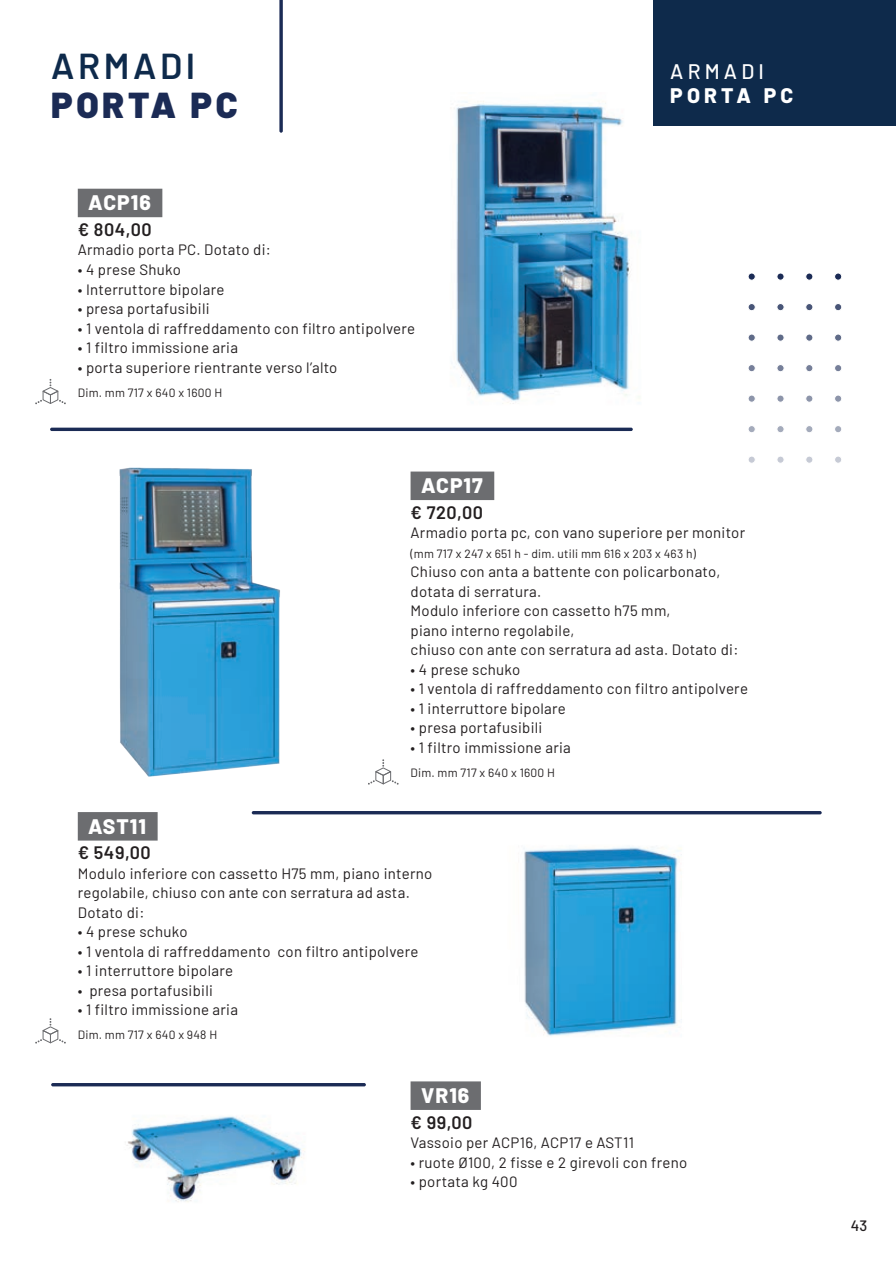
<style>
.page{position:relative;width:896px;height:1261px;background:#fff}
.page>*{position:absolute;margin:0;border:0;box-sizing:border-box;transform-origin:0 0}
.t1{font:900 36px "Barlow";letter-spacing:.1em;color:#1b2b55}
.t2{font:600 36px "Barlow";letter-spacing:.1em;color:#0e2a4b}
.t3{font:800 21px "Barlow";letter-spacing:.05em;color:#fff}
.t4{font:500 21px "Barlow";letter-spacing:.2em;color:#fff}
.t5{font:600 18px "Barlow";letter-spacing:.03em;color:#231f20}
.t6{font:15px/19.5px "Barlow";letter-spacing:.02em;color:#231f20}
.t7{font:500 15px "Barlow";color:#231f20}
.t8{font:12px "Barlow";letter-spacing:.02em;color:#231f20}
</style>
<div class="page">
<div style="left:78px;top:189px;width:84px;height:28px;background:#6c6d70"></div>
<svg style="left:35px;top:379px;width:31px;height:25px"></svg>
<div style="left:410px;top:471px;width:84px;height:29px;background:#6c6d70"></div>
<svg style="left:368px;top:759px;width:30px;height:26px"></svg>
<div style="left:78px;top:812px;width:80px;height:28px;background:#6c6d70"></div>
<svg style="left:35px;top:1018px;width:31px;height:25px"></svg>
<div style="left:410px;top:1081px;width:71px;height:28px;background:#6c6d70"></div>
<img style="left:454px;top:101px;width:176px;height:303px">
<img style="left:119px;top:467px;width:161px;height:310px">
<img style="left:524px;top:847px;width:158px;height:189px">
<img style="left:126px;top:1116px;width:179px;height:86px">
<svg style="left:279px;top:0;width:4px;height:133px"></svg>
<div style="left:653px;top:0;width:243px;height:126px;background:#0e2a4b"></div>
<svg style="left:50px;top:427px;width:583px;height:4px;background:#3f4d70"></svg>
<hr style="left:252px;top:811px;width:569px;height:3px;background:#1b2b55;border-radius:2px">
<svg style="left:51px;top:1082px;width:315px;height:4px"></svg>
<div style="left:834px;top:273px;width:7px;height:7px;background:#1b2b55;border-radius:50%"></div>
<div style="left:834px;top:272px;width:8px;height:9px;border:1px solid #fff;border-radius:50%"></div>
<div style="left:805px;top:273px;width:8px;height:7px;background:#1b2b55;border-radius:50%"></div>
<div style="left:805px;top:272px;width:8px;height:9px;border:1px solid #fff;border-radius:50%"></div>
<div style="left:777px;top:273px;width:7px;height:7px;background:#1b2b55;border-radius:50%"></div>
<div style="left:776px;top:272px;width:8px;height:9px;border:1px solid #fff;border-radius:50%"></div>
<svg style="left:748px;top:273px;width:7px;height:7px"></svg>
<div style="left:747px;top:272px;width:9px;height:9px;border:1px solid #fff;border-radius:50%"></div>
<div style="left:834px;top:303px;width:7px;height:8px;background:#485577;border-radius:50%"></div>
<div style="left:834px;top:303px;width:8px;height:8px;border:1px solid #fff;border-radius:50%"></div>
<div style="left:805px;top:303px;width:8px;height:8px;background:#485577;border-radius:50%"></div>
<div style="left:805px;top:303px;width:8px;height:8px;border:1px solid #fff;border-radius:50%"></div>
<div style="left:777px;top:303px;width:7px;height:8px;background:#485577;border-radius:50%"></div>
<div style="left:776px;top:303px;width:8px;height:8px;border:1px solid #fff;border-radius:50%"></div>
<div style="left:748px;top:303px;width:7px;height:8px;background:#485577;border-radius:50%"></div>
<div style="left:747px;top:303px;width:9px;height:8px;border:1px solid #fff;border-radius:50%"></div>
<div style="left:834px;top:334px;width:7px;height:7px;background:#5f6b88;border-radius:50%"></div>
<div style="left:834px;top:333px;width:8px;height:9px;border:1px solid #fff;border-radius:50%"></div>
<svg style="left:805px;top:334px;width:8px;height:7px"></svg>
<div style="left:805px;top:333px;width:8px;height:9px;border:1px solid #fff;border-radius:50%"></div>
<svg style="left:777px;top:334px;width:7px;height:7px"></svg>
<div style="left:776px;top:333px;width:8px;height:9px;border:1px solid #fff;border-radius:50%"></div>
<svg style="left:748px;top:334px;width:7px;height:7px"></svg>
<div style="left:747px;top:333px;width:9px;height:9px;border:1px solid #fff;border-radius:50%"></div>
<div style="left:834px;top:364px;width:7px;height:8px;background:#767f99;border-radius:50%"></div>
<div style="left:834px;top:364px;width:8px;height:8px;border:1px solid #fff;border-radius:50%"></div>
<div style="left:805px;top:364px;width:8px;height:8px;background:#767f99;border-radius:50%"></div>
<div style="left:805px;top:364px;width:8px;height:8px;border:1px solid #fff;border-radius:50%"></div>
<div style="left:777px;top:364px;width:7px;height:8px;background:#767f99;border-radius:50%"></div>
<div style="left:776px;top:364px;width:8px;height:8px;border:1px solid #fff;border-radius:50%"></div>
<div style="left:748px;top:364px;width:7px;height:8px;background:#767f99;border-radius:50%"></div>
<div style="left:747px;top:364px;width:9px;height:8px;border:1px solid #fff;border-radius:50%"></div>
<div style="left:834px;top:395px;width:7px;height:7px;background:#8d95aa;border-radius:50%"></div>
<div style="left:834px;top:394px;width:8px;height:9px;border:1px solid #fff;border-radius:50%"></div>
<div style="left:805px;top:395px;width:8px;height:7px;background:#8d95aa;border-radius:50%"></div>
<div style="left:805px;top:394px;width:8px;height:9px;border:1px solid #fff;border-radius:50%"></div>
<svg style="left:777px;top:395px;width:7px;height:7px"></svg>
<div style="left:776px;top:394px;width:8px;height:9px;border:1px solid #fff;border-radius:50%"></div>
<svg style="left:748px;top:395px;width:7px;height:7px"></svg>
<div style="left:747px;top:394px;width:9px;height:9px;border:1px solid #fff;border-radius:50%"></div>
<div style="left:834px;top:425px;width:7px;height:8px;background:#a4abbb;border-radius:50%"></div>
<div style="left:834px;top:425px;width:8px;height:8px;border:1px solid #fff;border-radius:50%"></div>
<div style="left:805px;top:425px;width:8px;height:8px;background:#a4abbb;border-radius:50%"></div>
<div style="left:805px;top:425px;width:8px;height:8px;border:1px solid #fff;border-radius:50%"></div>
<div style="left:777px;top:425px;width:7px;height:8px;background:#a4abbb;border-radius:50%"></div>
<div style="left:776px;top:425px;width:8px;height:8px;border:1px solid #fff;border-radius:50%"></div>
<div style="left:748px;top:425px;width:7px;height:8px;background:#a4abbb;border-radius:50%"></div>
<div style="left:747px;top:425px;width:9px;height:8px;border:1px solid #fff;border-radius:50%"></div>
<div style="left:834px;top:456px;width:7px;height:7px;background:#c6cad5;border-radius:50%"></div>
<div style="left:834px;top:455px;width:8px;height:9px;border:1px solid #fff;border-radius:50%"></div>
<div style="left:805px;top:456px;width:8px;height:7px;background:#c6cad5;border-radius:50%"></div>
<div style="left:805px;top:455px;width:8px;height:9px;border:1px solid #fff;border-radius:50%"></div>
<div style="left:777px;top:456px;width:7px;height:7px;background:#c6cad5;border-radius:50%"></div>
<div style="left:776px;top:455px;width:8px;height:9px;border:1px solid #fff;border-radius:50%"></div>
<svg style="left:748px;top:456px;width:7px;height:7px"></svg>
<div style="left:747px;top:455px;width:9px;height:9px;border:1px solid #fff;border-radius:50%"></div>
<h1 class="t2" style="left:51px;top:40px;width:146px">ARMADI</h1>
<h1 class="t1" style="left:51px;top:78px;width:188px">PORTA PC</h1>
<h2 class="t3" style="left:88px;top:187px;width:64px">ACP16</h2>
<p class="t5" style="left:78px;top:216px;width:75px">€ 804,00</p>
<p class="t6" style="left:78px;top:239px;width:195px">Armadio porta PC. Dotato di:</p>
<p class="t6" style="left:78px;top:259px;width:105px">• 4 prese Shuko</p>
<p class="t6" style="left:78px;top:278px;width:148px">• Interruttore bipolare</p>
<p class="t6" style="left:78px;top:298px;width:133px">• presa portafusibili</p>
<p class="t6" style="left:78px;top:317px;width:339px">• 1 ventola di raffreddamento con filtro antipolvere</p>
<p class="t6" style="left:78px;top:337px;width:162px">• 1 filtro immissione aria</p>
<p class="t6" style="left:78px;top:356px;width:261px">• porta superiore rientrante verso l’alto</p>
<p class="t8" style="left:78px;top:383px;width:146px">Dim. mm 717 x 640 x 1600 H</p>
<h2 class="t4" style="left:670px;top:56px;width:95px">ARMADI</h2>
<h2 class="t3" style="left:670px;top:79px;width:124px">PORTA PC</h2>
<h2 class="t3" style="left:421px;top:470px;width:63px">ACP17</h2>
<p class="t5" style="left:410px;top:499px;width:74px">€ 720,00</p>
<p class="t6" style="left:410px;top:522px;width:336px">Armadio porta pc, con vano superiore per monitor</p>
<p class="t8" style="left:410px;top:545px;width:287px">(mm 717 x 247 x 651 h - dim. utili mm 616 x 203 x 463 h)</p>
<p class="t6" style="left:410px;top:561px;width:329px">Chiuso con anta a battente con policarbonato, dotata di serratura.<br>Modulo inferiore con cassetto h75 mm,<br>piano interno regolabile,<br>chiuso con ante con serratura ad asta. Dotato di:</p>
<p class="t6" style="left:410px;top:658px;width:111px">• 4 prese schuko</p>
<p class="t6" style="left:410px;top:678px;width:339px">• 1 ventola di raffreddamento con filtro antipolvere</p>
<p class="t6" style="left:410px;top:697px;width:157px">• 1 interruttore bipolare</p>
<p class="t6" style="left:410px;top:717px;width:133px">• presa portafusibili</p>
<p class="t6" style="left:410px;top:736px;width:162px">• 1 filtro immissione aria</p>
<p class="t8" style="left:410px;top:764px;width:146px">Dim. mm 717 x 640 x 1600 H</p>
<h2 class="t3" style="left:88px;top:810px;width:59px">AST11</h2>
<p class="t5" style="left:78px;top:839px;width:75px">€ 549,00</p>
<p class="t6" style="left:78px;top:862px;width:356px">Modulo inferiore con cassetto H75 mm, piano interno regolabile, chiuso con ante con serratura ad asta.<br>Dotato di:</p>
<p class="t6" style="left:78px;top:921px;width:111px">• 4 prese schuko</p>
<p class="t6" style="left:78px;top:940px;width:342px">• 1 ventola di raffreddamento con filtro antipolvere</p>
<p class="t6" style="left:78px;top:960px;width:157px">• 1 interruttore bipolare</p>
<p class="t6" style="left:78px;top:979px;width:137px">• presa portafusibili</p>
<p class="t6" style="left:78px;top:999px;width:162px">• 1 filtro immissione aria</p>
<p class="t8" style="left:78px;top:1026px;width:141px">Dim. mm 717 x 640 x 948 H</p>
<h2 class="t3" style="left:421px;top:1079px;width:50px">VR16</h2>
<p class="t5" style="left:410px;top:1108px;width:63px">€ 99,00</p>
<p class="t6" style="left:410px;top:1131px;width:225px">Vassoio per ACP16, ACP17 e AST11</p>
<p class="t6" style="left:410px;top:1151px;width:278px">• ruote Ø100, 2 fisse e 2 girevoli con freno</p>
<p class="t6" style="left:410px;top:1170px;width:108px">• portata kg 400</p>
<p class="t7" style="left:851px;top:1214px;width:18px">43</p>
</div>
